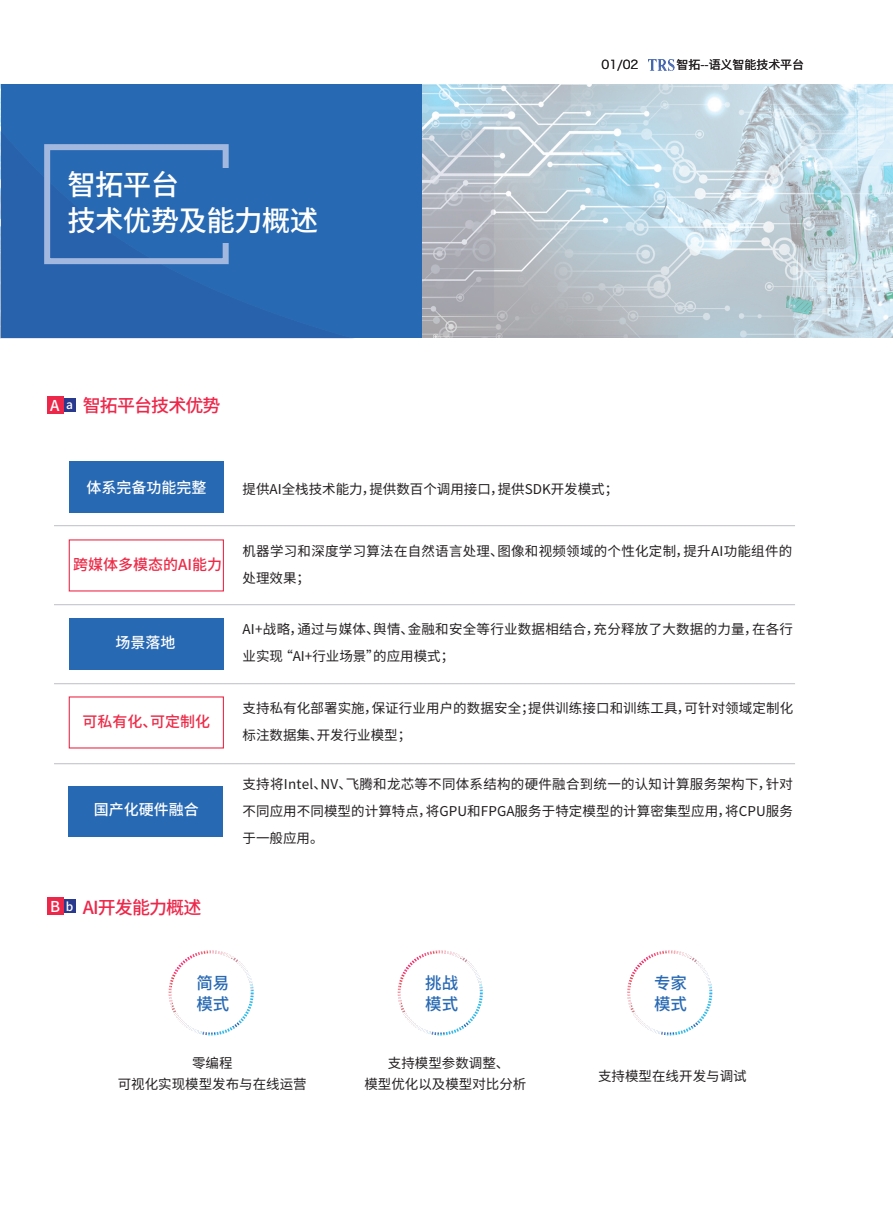
<style>
.page{position:relative;width:893px;height:1212px;background:#fff}
.page>*{position:absolute;margin:0;border:0;box-sizing:border-box;transform-origin:0 0}
.t1{font:500 28.5px/36px "Source Han Sans SC";letter-spacing:-.025em;color:#fff}
.t2{font:500 18px "Source Han Sans SC";letter-spacing:-.05em;color:#ed274a}
.t3{font:500 16.5px/21px "Source Han Sans SC";color:#2869b3}
.t4{font:500 15px "Source Han Sans SC";color:#ed2a47}
.t5{font:500 15px "Source Han Sans SC";color:#fff}
.t6{font:13.5px/27px "Source Han Sans SC";letter-spacing:.005em;color:#231f20}
.t7{font:12px "Source Han Sans SC";letter-spacing:-.005em;color:#231f20}
.t8{font:12px "Hiragino Sans GB W3";color:#231f20}
.s1{font-size:15px;color:#fff}
.s2{font-size:12px;color:#fff}
</style>
<div class="page">
<img style="left:421px;top:84px;width:472px;height:254px">
<div style="left:69px;top:461px;width:154px;height:51px;background:#2869b3"></div>
<div style="left:69px;top:618px;width:154px;height:51px;background:#2869b3"></div>
<div style="left:69px;top:786px;width:154px;height:51px;background:#2869b3"></div>
<div style="left:1px;top:84px;width:420px;height:254px;background:#2869b3"></div>
<div style="left:63px;top:398px;width:13px;height:14px;background:#29398d"></div>
<div style="left:47px;top:396px;width:17px;height:18px;background:#ed274a"></div>
<div style="left:63px;top:900px;width:13px;height:13px;background:#29398d"></div>
<div style="left:47px;top:898px;width:17px;height:17px;background:#ed274a"></div>
<svg style="left:168px;top:950px;width:86px;height:86px"></svg>
<svg style="left:397px;top:950px;width:86px;height:86px"></svg>
<svg style="left:627px;top:950px;width:86px;height:86px"></svg>
<img style="left:0;top:130px;width:354px;height:209px">
<div style="left:44px;top:144px;width:185px;height:120px;border:6px solid #a2b8df"></div>
<div style="left:198px;top:168px;width:49px;height:74px;background:#2869b3"></div>
<hr style="left:54px;top:525px;width:741px;height:1px;background:#bdbfc7">
<hr style="left:54px;top:604px;width:741px;height:1px;background:#bdbfc7">
<hr style="left:54px;top:683px;width:741px;height:1px;background:#bdbfc7">
<hr style="left:54px;top:763px;width:741px;height:1px;background:#bdbfc7">
<img style="left:648px;top:60px;width:26px;height:10px">
<h1 class="t1" style="left:67px;top:168px;width:252px">智拓平台<br>技术优势及能力概述</h1>
<h2 class="t2" style="left:50px;top:395px;width:172px"><span class="s1">A</span> <sup>a</sup> 智拓平台技术优势</h2>
<p class="t8" style="left:602px;top:57px;width:38px">01/02</p>
<p class="t7" style="left:677px;top:58px;width:129px">智拓--语义智能技术平台</p>
<p class="t5" style="left:86px;top:479px;width:121px">体系完备功能完整</p>
<p class="t4" style="left:73px;top:556px;width:150px">跨媒体多模态的AI能力</p>
<p class="t5" style="left:115px;top:634px;width:61px">场景落地</p>
<p class="t4" style="left:83px;top:713px;width:129px">可私有化、可定制化</p>
<p class="t5" style="left:94px;top:801px;width:106px">国产化硬件融合</p>
<h2 class="t2" style="left:50px;top:897px;width:153px"><span class="s1">B</span> <span class="s2">b</span> AI开发能力概述</h2>
<p class="t6" style="left:242px;top:476px;width:377px">提供AI全栈技术能力，提供数百个调用接口，提供SDK开发模式；</p>
<p class="t6" style="left:242px;top:538px;width:551px">机器学习和深度学习算法在自然语言处理、图像和视频领域的个性化定制，提升AI功能组件的处理效果；</p>
<p class="t6" style="left:242px;top:616px;width:552px">AI+战略，通过与媒体、舆情、金融和安全等行业数据相结合，充分释放了大数据的力量，在各行业实现 “AI+行业场景”的应用模式；</p>
<p class="t6" style="left:242px;top:695px;width:552px">支持私有化部署实施，保证行业用户的数据安全；提供训练接口和训练工具，可针对领域定制化标注数据集、开发行业模型；</p>
<p class="t6" style="left:242px;top:771px;width:552px;text-align:justify">支持将Intel、NV、飞腾和龙芯等不同体系结构的硬件融合到统一的认知计算服务架构下，针对不同应用不同模型的计算特点，将GPU和FPGA服务于特定模型的计算密集型应用，将CPU服务于一般应用。</p>
<p class="t3" style="left:196px;top:972px;width:34px">简易模式</p>
<p class="t3" style="left:425px;top:972px;width:34px">挑战模式</p>
<p class="t3" style="left:654px;top:972px;width:34px">专家模式</p>
<p class="t6" style="left:118px;top:1053px;width:190px;line-height:21px;text-align:center">零编程<br>可视化实现模型发布与在线运营</p>
<p class="t6" style="left:364px;top:1053px;width:163px;line-height:21px;text-align:center">支持模型参数调整、<br>模型优化以及模型对比分析</p>
<p class="t6" style="left:598px;top:1063px;width:150px">支持模型在线开发与调试</p>
</div>
